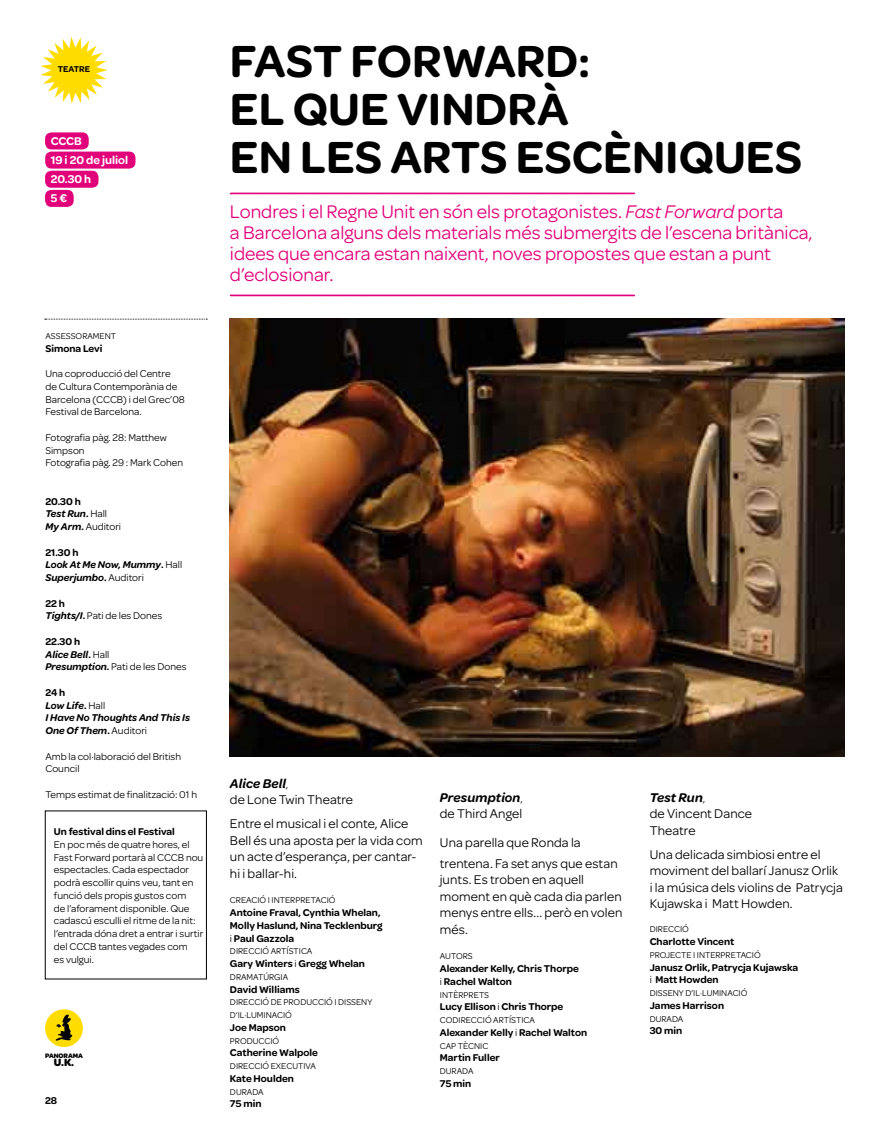
<style>
.page{position:relative;width:893px;height:1148px;background:#fff}
.page>*{position:absolute;margin:0;border:0;box-sizing:border-box;transform-origin:0 0}
.t1{font:600 48px/48px "Omnes";color:#000}
.t2{font:19.5px/21px "Omnes";color:#e2007a}
.t3{font:13.5px/16.5px "Omnes";letter-spacing:.01em;color:#000}
.t4{font:600 12px/19.2px "Omnes";color:#fff}
.t5{font:700 11.25px "Omnes";color:#000}
.t6{font:10.5px/12.8px "Omnes";color:#000}
.t7{font:600 10.5px/12.8px "Omnes";color:#000}
.t8{font:italic 600 10.5px/12.8px "Omnes";color:#000}
.t9{font:9px/12.8px "Omnes";color:#000}
.t10{font:600 9px "Omnes";color:#000}
.t11{font:700 6.9px "Omnes";letter-spacing:-.01em;color:#000}
.s1{font-style:normal}
.s2{font-weight:400;font-style:normal}
.s3{font-weight:600}
.s4{font-weight:600;font-style:italic}
.s5{font-style:italic}
.s6{font-weight:300}
.s7{font-weight:400}
</style>
<div class="page">
<svg style="left:41px;top:37px;width:67px;height:67px"></svg>
<div style="left:45px;top:132px;width:44px;height:17px;background:#e2007a;border-radius:6px"></div>
<svg style="left:230px;top:192px;width:405px;height:2px"></svg>
<svg style="left:230px;top:294px;width:405px;height:2px"></svg>
<img style="left:230px;top:318px;width:614px;height:438px">
<div style="left:45px;top:152px;width:90px;height:17px;background:#e2007a;border-radius:6px"></div>
<div style="left:45px;top:171px;width:53px;height:17px;background:#e2007a;border-radius:6px"></div>
<div style="left:45px;top:190px;width:29px;height:17px;background:#e2007a;border-radius:6px"></div>
<svg style="left:45px;top:319px;width:162px;height:1px"></svg>
<div style="left:45px;top:1009px;width:38px;height:38px;background:#ffdc00;border-radius:50%"></div>
<svg style="left:55px;top:1011px;width:20px;height:30px"></svg>
<p class="t10" style="left:58px;top:64px;width:34px">TEATRE</p>
<p class="t4" style="left:51px;top:131px;width:79px">CCCB<br>19 i 20 de juliol<br>20.30 h<br>5 €</p>
<p class="t9" style="left:45px;top:329px;width:72px">assessoraMent</p>
<p class="t7" style="left:45px;top:342px;width:59px">Simona Levi</p>
<p class="t6" style="left:45px;top:367px;width:141px">una coproducció del centre<br>de cultura contemporània de<br>Barcelona (cccB) i del grec’08<br>Festival de Barcelona.</p>
<p class="t6" style="left:45px;top:431px;width:139px">Fotografia pàg. 28: Matthew simpson<br>Fotografia pàg. 29 : Mark cohen</p>
<p class="t8" style="left:45px;top:495px;width:77px"><span class="s1">20.30 h<br></span>Test Run<span class="s1">.</span> <span class="s2">Hall<br></span>My Arm<span class="s1">.</span> <span class="s2">auditori</span></p>
<p class="t8" style="left:45px;top:546px;width:138px"><span class="s1">21.30 h<br></span>Look At Me Now, Mummy<span class="s1">.</span> <span class="s2">Hall<br></span>Superjumbo<span class="s1">.</span> <span class="s2">auditori</span></p>
<p class="t6" style="left:45px;top:597px;width:118px"><span class="s3">22 h<br></span><span class="s4">Tights/I</span><span class="s3">.</span> Pati de les dones</p>
<p class="t8" style="left:45px;top:635px;width:142px"><span class="s1">22.30 h<br></span>Alice Bell<span class="s1">.</span> <span class="s2">Hall<br></span>Presumption<span class="s1">.</span> <span class="s2">Pati de les dones</span></p>
<p class="t8" style="left:45px;top:686px;width:146px"><span class="s1">24 h<br></span>Low Life<span class="s1">.</span> <span class="s2">Hall<br></span>I Have No Thoughts And This Is<br>One Of Them<span class="s1">.</span> <span class="s2">auditori</span></p>
<p class="t6" style="left:45px;top:750px;width:137px">amb la col·laboració del British council</p>
<p class="t6" style="left:45px;top:788px;width:153px">temps estimat de finalització: 01 h</p>
<p class="t7" style="left:54px;top:825px;width:122px">Un festival dins el Festival</p>
<p class="t6" style="left:54px;top:838px;width:151px">en poc més de quatre hores, el<br>Fast Forward portarà al cccB nou espectacles. cada espectador podrà escollir quins veu, tant en funció dels propis gustos com<br>de l’aforament disponible. Que cadascú esculli el ritme de la nit: l’entrada dóna dret a entrar i surtir del cccB tantes vegades com<br>es vulgui.</p>
<p class="t11" style="left:45px;top:1051px;width:39px">PANORAMA</p>
<p class="t5" style="left:54px;top:1056px;width:22px">U.K.</p>
<p class="t7" style="left:45px;top:1094px;width:14px">28</p>
<h1 class="t1" style="left:230px;top:38px;width:573px">FAST FORWARD:<br>EL QUE VINDRà<br>EN LES ARTS ESCÈNIQUES</h1>
<h2 class="t2" style="left:230px;top:201px;width:584px">londres i el regne unit en són els protagonistes. <span class="s5">Fast Forward</span> porta<br>a Barcelona alguns dels materials més submergits de l’escena britànica, idees que encara estan naixent, noves propostes que estan a punt d’eclosionar.</h2>
<p class="t3" style="left:230px;top:775px;width:125px"><span class="s4">Alice Bell</span><span class="s6">,<br></span>de lone twin theatre</p>
<p class="t3" style="left:230px;top:815px;width:194px">entre el musical i el conte, alice<br>Bell és una aposta per la vida com un acte d’esperança, per cantar&shy;hi i ballar-hi.</p>
<p class="t9" style="left:230px;top:894px;width:107px">creació i interPretació</p>
<p class="t7" style="left:230px;top:906px;width:154px">Antoine Fraval, Cynthia Whelan,<br>Molly Haslund, Nina Tecklenburg <span class="s7">i</span> Paul Gazzola</p>
<p class="t9" style="left:230px;top:945px;width:84px">direcció artística</p>
<p class="t7" style="left:230px;top:957px;width:136px">Gary Winters <span class="s7">i</span> Gregg Whelan</p>
<p class="t9" style="left:230px;top:970px;width:60px">draMatúrgia</p>
<p class="t7" style="left:230px;top:982px;width:71px">David Williams</p>
<p class="t9" style="left:230px;top:996px;width:144px">direcció de Producció i disseny d‘il·luMinació</p>
<p class="t7" style="left:230px;top:1021px;width:58px">Joe Mapson</p>
<p class="t9" style="left:230px;top:1034px;width:51px">Producció</p>
<p class="t7" style="left:230px;top:1046px;width:90px">Catherine Walpole</p>
<p class="t9" style="left:230px;top:1059px;width:87px">direcció executiva</p>
<p class="t7" style="left:230px;top:1072px;width:65px">Kate Houlden</p>
<p class="t9" style="left:230px;top:1085px;width:35px">durada</p>
<p class="t7" style="left:230px;top:1097px;width:33px">75 min</p>
<p class="t3" style="left:440px;top:789px;width:85px"><span class="s4">Presumption</span><span class="s6">, </span>de third angel</p>
<p class="t3" style="left:440px;top:831px;width:179px;line-height:21px">una parella que ronda la trentena. Fa set anys que estan</p>
<p class="t3" style="left:440px;top:871px;width:184px">junts. es troben en aquell moment en què cada dia parlen menys entre ells... però en volen més.</p>
<p class="t9" style="left:440px;top:950px;width:34px">autors</p>
<p class="t7" style="left:440px;top:962px;width:140px">Alexander Kelly, Chris Thorpe <span class="s7">i</span> Rachel Walton</p>
<p class="t9" style="left:440px;top:988px;width:51px">intèrPrets</p>
<p class="t7" style="left:440px;top:1000px;width:125px">Lucy Ellison <span class="s7">i</span> Chris Thorpe</p>
<p class="t9" style="left:440px;top:1013px;width:97px">codirecció artística</p>
<p class="t7" style="left:440px;top:1025px;width:149px">Alexander Kelly <span class="s7">i</span> Rachel Walton</p>
<p class="t9" style="left:440px;top:1039px;width:50px">caP tècnic</p>
<p class="t7" style="left:440px;top:1051px;width:61px">Martin Fuller</p>
<p class="t9" style="left:440px;top:1064px;width:35px">durada</p>
<p class="t7" style="left:440px;top:1076px;width:33px">75 min</p>
<p class="t3" style="left:649px;top:789px;width:104px"><span class="s4">Test Run</span><span class="s6">,<br></span>de vincent dance theatre</p>
<p class="t3" style="left:649px;top:846px;width:195px">una delicada simbiosi entre el moviment del ballarí janusz orlik i la música dels violins de Patrycja<br>Kujawska i Matt Howden.</p>
<p class="t9" style="left:649px;top:923px;width:41px">direcció</p>
<p class="t7" style="left:649px;top:935px;width:86px">Charlotte Vincent</p>
<p class="t9" style="left:649px;top:948px;width:113px">Projecte i interPretació</p>
<p class="t7" style="left:649px;top:960px;width:150px">Janusz Orlik, Patrycja Kujawska <span class="s7">i</span> Matt Howden</p>
<p class="t9" style="left:649px;top:986px;width:99px">disseny d’il·luMinació</p>
<p class="t7" style="left:649px;top:998px;width:76px">James Harrison</p>
<p class="t9" style="left:649px;top:1012px;width:35px">durada</p>
<p class="t7" style="left:649px;top:1024px;width:34px">30 min</p>
</div>
